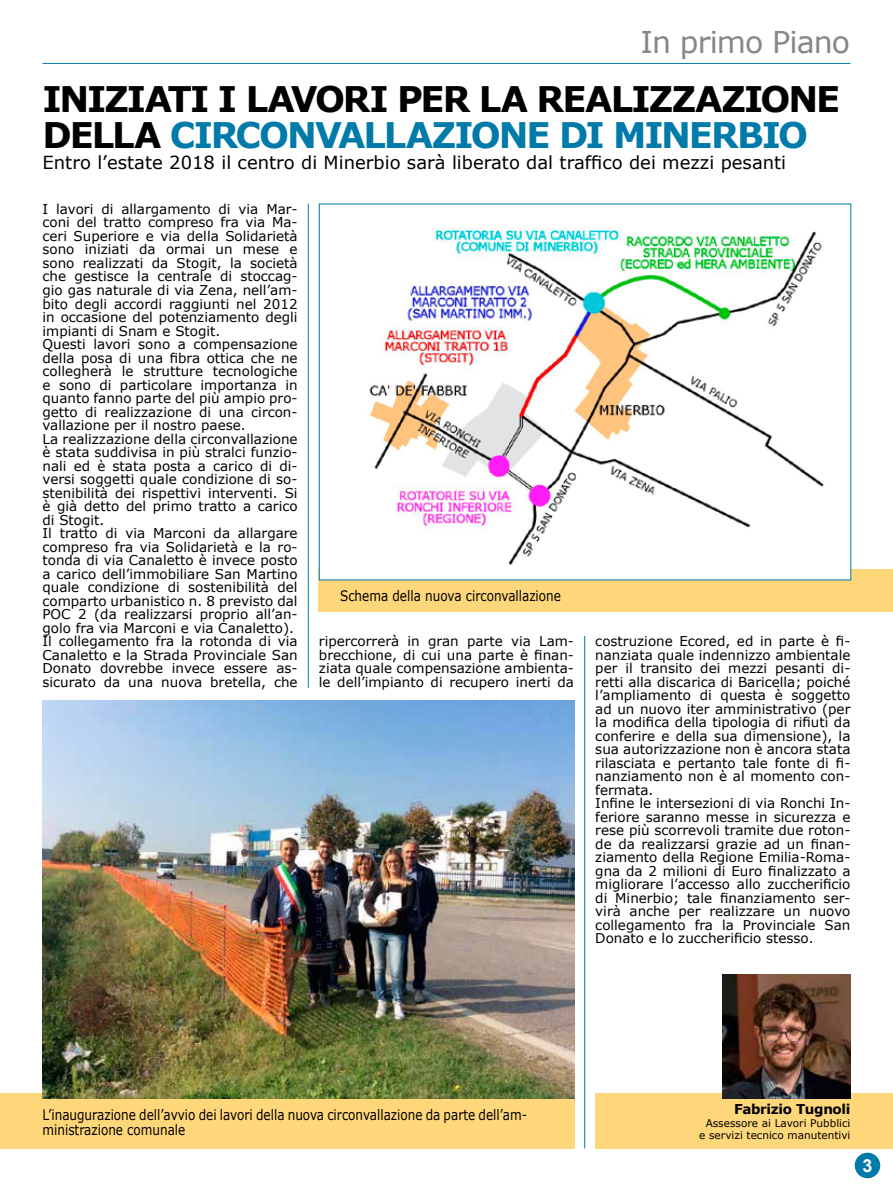
<style>
.page{position:relative;width:893px;height:1191px;background:#fff}
.page>*{position:absolute;margin:0;border:0;box-sizing:border-box;transform-origin:0 0}
.t1{font:700 35.25px "Verdana";letter-spacing:-.055em;color:#000}
.t2{font:700 35.25px "Verdana";letter-spacing:-.055em;color:#007ba9}
.t3{font:30px "Verdana";letter-spacing:-.03em;color:#878787}
.t4{font:18px "Verdana";color:#000}
.t5{font:700 18px "Arial";color:#fff}
.t6{font:14.4px/15px "Verdana";color:#000;scale:.83 1}
.t7{font:13.5px/13.5px "Verdana";color:#000}
.t8{font:700 13.5px "Verdana";letter-spacing:-.025em;color:#000}
.t9{font:10.5px/12.6px "Verdana";color:#000;text-align:right}
.s1{color:#000}
</style>
<div class="page">
<hr style="left:308px;top:204px;width:1px;height:484px;background:#007ba9">
<div style="left:855px;top:1153px;width:24px;height:24px;background:#007ba9;border-radius:50%"></div>
<div style="left:855px;top:1152px;width:25px;height:26px;border:2px solid #007ba9;border-radius:50%"></div>
<hr style="left:43px;top:63px;width:807px;height:1px;background:#007ba9">
<hr style="left:584px;top:636px;width:1px;height:512px;background:#007ba9">
<div style="left:595px;top:1093px;width:298px;height:55px;background:#ffd77b"></div>
<img style="left:723px;top:975px;width:127px;height:123px">
<div style="left:0;top:1093px;width:574px;height:55px;background:#ffd77b"></div>
<img style="left:43px;top:700px;width:531px;height:399px">
<div style="left:319px;top:569px;width:574px;height:42px;background:#ffd77b"></div>
<img style="left:321px;top:227px;width:528px;height:351px">
<h2 class="t3" style="left:640px;top:23px;width:211px">In primo Piano</h2>
<h1 class="t1" style="left:43px;top:77px;width:590px">INIZIATI I LAVO RI PER LA REALIZZ</h1>
<h1 class="t1" style="left:695px;top:77px;width:50px">AZIO</h1>
<h1 class="t1" style="left:788px;top:77px;width:53px">NE</h1>
<h1 class="t2" style="left:43px;top:113px;width:413px"><span class="s1">DELLA</span> CIRCONVALLAZIO</h1>
<h1 class="t2" style="left:499px;top:113px;width:286px">NE DI MINERBIO</h1>
<h3 class="t4" style="left:43px;top:151px;width:745px">Entro l’estate 2018 il centro di Minerbio sarà liberato dal traffico dei mezzi pesanti</h3>
<p class="t7" style="left:43px;top:202px;width:257px">I lavori di allargamento di via Mar&shy;coni del tratto compreso fra via Ma&shy;ceri Superiore e via della Solidarietà sono iniziati da ormai un mese e sono realizzati da Stogit, la società che gestisce la centrale di stoccag&shy;gio gas naturale di via Zena, nell’am&shy;bito degli accordi raggiunti nel 2012 in occasione del potenziamento degli impianti di Snam e Stogit.<br>Questi lavori sono a compensazione della posa di una fibra ottica che ne collegherà le strutture tecnologiche e sono di particolare importanza in quanto fanno parte del più ampio pro&shy;getto di realizzazione di una circon&shy;vallazione per il nostro paese.<br>La realizzazione della circonvallazione è stata suddivisa in più stralci funzio&shy;nali ed è stata posta a carico di di&shy;versi soggetti quale condizione di so&shy;stenibilità dei rispettivi interventi. Si è già detto del primo tratto a carico di Stogit.<br>Il tratto di via Marconi da allargare compreso fra via Solidarietà e la ro&shy;tonda di via Canaletto è invece posto a carico dell’immobiliare San Martino quale condizione di sostenibilità del comparto urbanistico n. 8 previsto dal POC 2 (da realizzarsi proprio all’an&shy;golo fra via Marconi e via Canaletto).<br>Il collegamento fra la rotonda di via Canaletto e la Strada Provinciale San Donato dovrebbe invece essere as&shy;sicurato da una nuova bretella, che</p>
<p class="t6" style="left:340px;top:587px;width:267px">Schema della nuova circonvallazione</p>
<p class="t7" style="left:319px;top:634px;width:257px;text-align:justify">ripercorrerà in gran parte via Lam&shy;brecchione, di cui una parte è finan&shy;ziata quale compensazione ambienta&shy;le dell’impianto di recupero inerti da</p>
<p class="t7" style="left:595px;top:634px;width:257px">costruzione Ecored, ed in parte è fi&shy;nanziata quale indennizzo ambientale per il transito dei mezzi pesanti di&shy;retti alla discarica di Baricella; poiché l’ampliamento di questa è soggetto ad un nuovo iter amministrativo (per la modifica della tipologia di rifiuti da conferire e della sua dimensione), la sua autorizzazione non è ancora stata rilasciata e pertanto tale fonte di fi&shy;nanziamento non è al momento con&shy;fermata.<br>Infine le intersezioni di via Ronchi In&shy;feriore saranno messe in sicurezza e rese più scorrevoli tramite due roton&shy;de da realizzarsi grazie ad un finan&shy;ziamento della Regione Emilia-Roma&shy;gna da 2 milioni di Euro finalizzato a migliorare l’accesso allo zuccherificio di Minerbio; tale finanziamento ser&shy;virà anche per realizzare un nuovo collegamento fra la Provinciale San Donato e lo zuccherificio stesso.</p>
<p class="t6" style="left:43px;top:1107px;width:586px">L’inaugurazione dell’avvio dei lavori della nuova circonvallazione da parte dell’am&shy;ministrazione comunale</p>
<p class="t8" style="left:734px;top:1100px;width:118px">Fabrizio Tugnoli</p>
<p class="t9" style="left:699px;top:1116px;width:153px">Assessore ai Lavori Pubblici e servizi tecnico manutentivi</p>
<h3 class="t5" style="left:862px;top:1153px;width:12px">3</h3>
</div>
